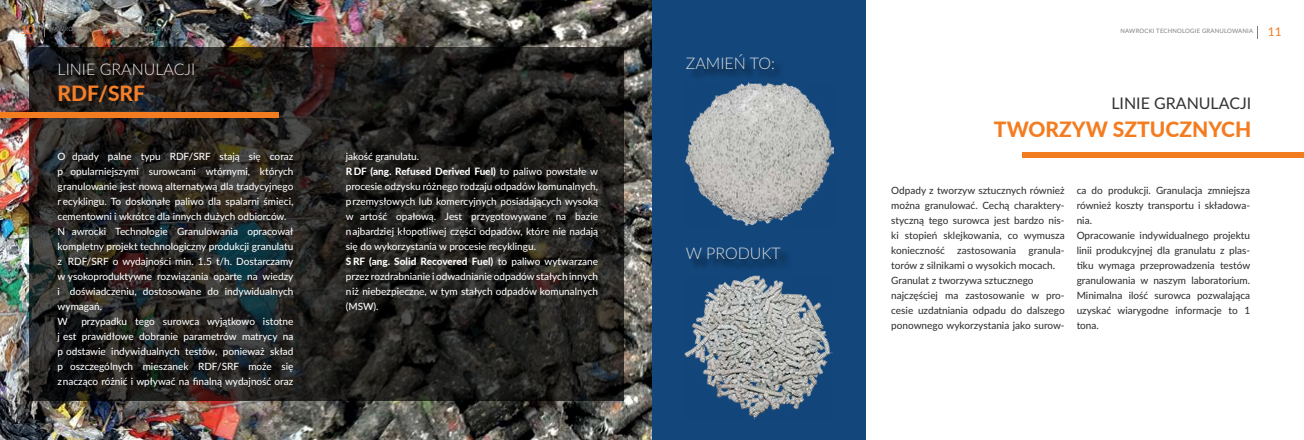
<style>
.page{position:relative;width:1304px;height:440px;background:#fff}
.page>*{position:absolute;margin:0;border:0;box-sizing:border-box;transform-origin:0 0}
.t1{font:800 21px "Lato";color:#f47c20}
.t2{font:800 21px "Lato";color:#f57e28}
.t3{font:300 16px "Lato";color:#dbdad8}
.t4{font:300 16px "Lato";color:#e9e9ea}
.t5{font:16px "Lato";color:#333}
.t6{font:12px "Lato";color:#f47c20}
.t7{font:500 10px/15px "Lato";color:#fff}
.t8{font:500 10px/15px "Lato";color:#333}
.t9{font:6px "Lato";letter-spacing:.03em;color:#7e8083}
.s1{font-weight:800}
.s2{color:#333}
</style>
<div class="page">
<div style="left:652px;top:0;width:214px;height:439px;background:#13477c"></div>
<div style="left:689px;top:56px;width:97px;height:25px;background:#000;opacity:.75"></div>
<div style="left:688px;top:249px;width:107px;height:22px;background:#000;opacity:.75"></div>
<img style="left:0;top:0;width:652px;height:439px">
<img style="left:685px;top:275px;width:148px;height:144px">
<img style="left:686px;top:82px;width:148px;height:143px">
<div style="left:1022px;top:152px;width:282px;height:6px;background:#f47c20"></div>
<svg style="left:29px;top:47px;width:595px;height:353px;background:#21201e"></svg>
<div style="left:0;top:112px;width:278px;height:6px;background:#f47c20"></div>
<svg style="left:44px;top:24px;width:1px;height:12px"></svg>
<svg style="left:1257px;top:26px;width:1px;height:13px"></svg>
<p class="t6" style="left:21px;top:21px;width:15px">10</p>
<p class="t6" style="left:1268px;top:23px;width:15px">11</p>
<p class="t9" style="left:49px;top:25px;width:134px">NAWROCKI TECHNOLOGIE GRANULOWANIA</p>
<p class="t9" style="left:1121px;top:26px;width:134px">NAWROCKI TECHNOLOGIE GRANULOWANIA</p>
<h2 class="t4" style="left:58px;top:58px;width:139px">LINIE GRANULACJI</h2>
<h1 class="t2" style="left:58px;top:78px;width:89px">RDF/SRF</h1>
<p class="t7" style="left:58px;top:148px;width:237px">O dpady palne typu RDF/SRF stają się coraz p opularniejszymi surowcami wtórnymi, których granulowanie jest nową alternatywą dla tradycyjnego r ecyklingu. To doskonałe paliwo dla spalarni śmieci, cementowni i wkrótce dla innych dużych odbiorców.<br>N awrocki Technologie Granulowania opracował kompletny projekt technologiczny produkcji granulatu z RDF/SRF o wydajności min. 1.5 t/h. Dostarczamy w ysokoproduktywne rozwiązania oparte na wiedzy i doświadczeniu, dostosowane do indywidualnych wymagań.<br>W</p>
<p class="t7" style="left:58px;top:313px;width:237px;text-align:justify;text-indent:24px">przypadku tego surowca wyjątkowo istotne j est prawidłowe dobranie parametrów matrycy na p odstawie indywidualnych testów, ponieważ skład p oszczególnych mieszanek RDF/SRF może się znacząco różnić i wpływać na finalną wydajność oraz</p>
<p class="t7" style="left:346px;top:148px;width:254px">jakość granulatu.<br><span class="s1">R DF (ang. Refused Derived Fuel)</span> to paliwo powstałe w procesie odzysku różnego rodzaju odpadów komunalnych, przemysłowych lub komercyjnych posiadających wysoką w artość opałową. Jest przygotowywane na bazie najbardziej kłopotliwej części odpadów, które nie nadają się do wykorzystania w procesie recyklingu.<br><span class="s1">S RF (ang. Solid Recovered Fuel)</span> to paliwo wytwarzane przez rozdrabnianie i odwadnianie odpadów stałych innych niż niebezpieczne, w tym stałych odpadów komunalnych (MSW).</p>
<h2 class="t3" style="left:686px;top:52px;width:91px">ZAMIEŃ TO:</h2>
<h2 class="t3" style="left:686px;top:242px;width:99px">W PRODUKT<span class="s2">:</span></h2>
<h2 class="t5" style="left:1111px;top:92px;width:141px">LINIE GRANULACJI</h2>
<h1 class="t1" style="left:994px;top:114px;width:259px">TWORZYW SZTUCZNYCH</h1>
<p class="t8" style="left:891px;top:182px;width:175px">Odpady z tworzyw sztucznych również można granulować. Cechą charaktery&shy;styczną tego surowca jest bardzo nis&shy;ki stopień sklejkowania, co wymusza konieczność zastosowania granula&shy;torów z silnikami o wysokich mocach.<br>Granulat z tworzywa sztucznego najczęściej ma zastosowanie w pro&shy;cesie uzdatniania odpadu do dalszego ponownego wykorzystania jako surow-</p>
<p class="t8" style="left:1077px;top:182px;width:175px">ca do produkcji. Granulacja zmniejsza również koszty transportu i składowa&shy;nia.<br>Opracowanie indywidualnego projektu linii produkcyjnej dla granulatu z plas&shy;tiku wymaga przeprowadzenia testów granulowania w naszym laboratorium.<br>Minimalna ilość surowca pozwalająca uzyskać wiarygodne informacje to 1 tona.</p>
</div>
